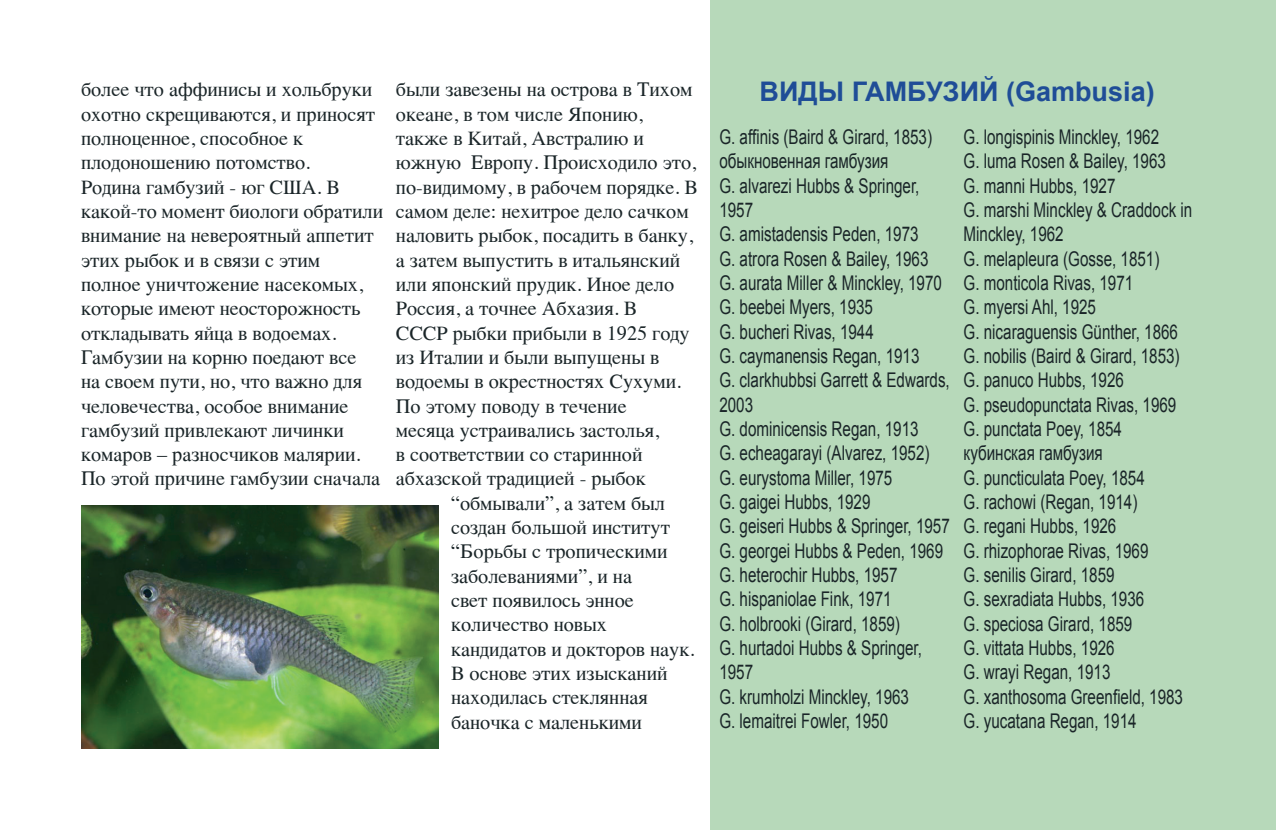
<style>
.page{position:relative;width:1276px;height:830px;background:#fff}
.page>*{position:absolute;margin:0;border:0;box-sizing:border-box;transform-origin:0 0}
.t1{font:700 27px "Arial";color:#1f4d97}
.t2{font:20.25px/24.3px "Arial";color:#1a2528;scale:.75 1}
.t3{font:20.25px/24.3px "Times";color:#1a2528}
</style>
<div class="page">
<div style="left:711px;top:0;width:565px;height:829px;background:#b7d9ba"></div>
<img style="left:81px;top:505px;width:357px;height:243px">
<p class="t3" style="left:81px;top:76px;width:295px">более что аффинисы и хольбруки охотно скрещиваются, и приносят полноценное, способное к плодоношению потомство.</p>
<p class="t3" style="left:81px;top:173px;width:303px">Родина гамбузий - юг США. В какой-то момент биологи обратили внимание на невероятный аппетит этих рыбок и в связи с этим полное уничтожение насекомых, которые имеют неосторожность откладывать яйца в водоемах.<br>Гамбузии на корню поедают все<br>на своем пути, но, что важно для человечества, особое внимание гамбузий привлекают личинки комаров – разносчиков малярии.<br>По этой причине гамбузии сначала</p>
<p class="t3" style="left:396px;top:76px;width:298px">были завезены на острова в Тихом</p>
<p class="t3" style="left:396px;top:100px;width:248px">океане, в том числе Японию,</p>
<p class="t3" style="left:396px;top:124px;width:249px">также в Китай, Австралию и</p>
<p class="t3" style="left:396px;top:148px;width:302px">южную Европу. Происходило это,</p>
<p class="t3" style="left:396px;top:173px;width:304px">по-видимому, в рабочем порядке. В</p>
<p class="t3" style="left:396px;top:197px;width:294px">самом деле: нехитрое дело сачком</p>
<p class="t3" style="left:396px;top:221px;width:299px">наловить рыбок, посадить в банку,</p>
<p class="t3" style="left:396px;top:246px;width:286px">а затем выпустить в итальянский</p>
<p class="t3" style="left:396px;top:270px;width:280px">или японский прудик. Иное дело</p>
<p class="t3" style="left:396px;top:294px;width:243px">Россия, а точнее Абхазия. В</p>
<p class="t3" style="left:396px;top:319px;width:295px">СССР рыбки прибыли в 1925 году</p>
<p class="t3" style="left:396px;top:343px;width:265px">из Италии и были выпущены в</p>
<p class="t3" style="left:396px;top:367px;width:287px">водоемы в окрестностях Сухуми.</p>
<p class="t3" style="left:396px;top:391px;width:232px">По этому поводу в течение</p>
<p class="t3" style="left:396px;top:416px;width:265px">месяца устраивались застолья,</p>
<p class="t3" style="left:396px;top:440px;width:248px">в соответствии со старинной</p>
<p class="t3" style="left:396px;top:464px;width:251px">абхазской традицией - рыбок</p>
<p class="t3" style="left:451px;top:489px;width:215px">“обмывали”, а затем был</p>
<p class="t3" style="left:451px;top:513px;width:220px">создан большой институт</p>
<p class="t3" style="left:451px;top:537px;width:218px">“Борьбы с тропическими</p>
<p class="t3" style="left:451px;top:562px;width:182px">заболеваниями”, и на</p>
<p class="t3" style="left:451px;top:586px;width:184px">свет появилось энное</p>
<p class="t3" style="left:451px;top:610px;width:157px">количество новых</p>
<p class="t3" style="left:451px;top:634px;width:245px">кандидатов и докторов наук.</p>
<p class="t3" style="left:451px;top:659px;width:218px">В основе этих изысканий</p>
<p class="t3" style="left:451px;top:683px;width:198px">находилась стеклянная</p>
<p class="t3" style="left:451px;top:707px;width:192px">баночка с маленькими</p>
<p class="t1" style="left:759px;top:73px;width:396px">ВИДЫ ГАМБУЗИЙ (Gambusia)</p>
<p class="t2" style="left:719px;top:125px;width:285px">G. affinis (Baird &amp; Girard, 1853) обыкновенная гамбузия</p>
<p class="t2" style="left:719px;top:173px;width:268px">G. alvarezi Hubbs &amp; Springer,<br>1957</p>
<p class="t2" style="left:719px;top:222px;width:267px">G. amistadensis Peden, 1973</p>
<p class="t2" style="left:719px;top:246px;width:280px">G. atrora Rosen &amp; Bailey, 1963</p>
<p class="t2" style="left:719px;top:271px;width:298px">G. aurata Miller &amp; Minckley, 1970</p>
<p class="t2" style="left:719px;top:295px;width:206px">G. beebei Myers, 1935</p>
<p class="t2" style="left:719px;top:319px;width:207px">G. bucheri Rivas, 1944</p>
<p class="t2" style="left:719px;top:344px;width:268px">G. caymanensis Regan, 1913</p>
<p class="t2" style="left:719px;top:368px;width:309px">G. clarkhubbsi Garrett &amp; Edwards,<br>2003</p>
<p class="t2" style="left:719px;top:416px;width:267px">G. dominicensis Regan, 1913</p>
<p class="t2" style="left:719px;top:441px;width:282px">G. echeagarayi (Alvarez, 1952)</p>
<p class="t2" style="left:719px;top:465px;width:232px">G. eurystoma Miller, 1975</p>
<p class="t2" style="left:719px;top:489px;width:203px">G. gaigei Hubbs, 1929</p>
<p class="t2" style="left:719px;top:514px;width:309px">G. geiseri Hubbs &amp; Springer, 1957</p>
<p class="t2" style="left:719px;top:538px;width:300px">G. georgei Hubbs &amp; Peden, 1969</p>
<p class="t2" style="left:719px;top:562px;width:239px">G. heterochir Hubbs, 1957</p>
<p class="t2" style="left:719px;top:587px;width:231px">G. hispaniolae Fink, 1971</p>
<p class="t2" style="left:719px;top:611px;width:242px">G. holbrooki (Girard, 1859)</p>
<p class="t2" style="left:719px;top:635px;width:272px">G. hurtadoi Hubbs &amp; Springer,<br>1957</p>
<p class="t2" style="left:719px;top:684px;width:254px">G. krumholzi Minckley, 1963</p>
<p class="t2" style="left:719px;top:708px;width:227px">G. lemaitrei Fowler, 1950</p>
<p class="t2" style="left:963px;top:125px;width:262px">G. longispinis Minckley, 1962</p>
<p class="t2" style="left:963px;top:149px;width:271px">G. luma Rosen &amp; Bailey, 1963</p>
<p class="t2" style="left:963px;top:173px;width:204px">G. manni Hubbs, 1927</p>
<p class="t2" style="left:963px;top:198px;width:306px">G. marshi Minckley &amp; Craddock in<br>Minckley, 1962</p>
<p class="t2" style="left:963px;top:246px;width:263px">G. melapleura (Gosse, 1851)</p>
<p class="t2" style="left:963px;top:271px;width:228px">G. monticola Rivas, 1971</p>
<p class="t2" style="left:963px;top:295px;width:178px">G. myersi Ahl, 1925</p>
<p class="t2" style="left:963px;top:319px;width:287px">G. nicaraguensis Günther, 1866</p>
<p class="t2" style="left:963px;top:344px;width:290px">G. nobilis (Baird &amp; Girard, 1853)</p>
<p class="t2" style="left:963px;top:368px;width:215px">G. panuco Hubbs, 1926</p>
<p class="t2" style="left:963px;top:392px;width:285px">G. pseudopunctata Rivas, 1969</p>
<p class="t2" style="left:963px;top:416px;width:213px">G. punctata Poey, 1854 кубинская гамбузия</p>
<p class="t2" style="left:963px;top:465px;width:243px">G. puncticulata Poey, 1854</p>
<p class="t2" style="left:963px;top:489px;width:233px">G. rachowi (Regan, 1914)</p>
<p class="t2" style="left:963px;top:514px;width:205px">G. regani Hubbs, 1926</p>
<p class="t2" style="left:963px;top:538px;width:248px">G. rhizophorae Rivas, 1969</p>
<p class="t2" style="left:963px;top:562px;width:203px">G. senilis Girard, 1859</p>
<p class="t2" style="left:963px;top:587px;width:242px">G. sexradiata Hubbs, 1936</p>
<p class="t2" style="left:963px;top:611px;width:227px">G. speciosa Girard, 1859</p>
<p class="t2" style="left:963px;top:635px;width:203px">G. vittata Hubbs, 1926</p>
<p class="t2" style="left:963px;top:659px;width:197px">G. wrayi Regan, 1913</p>
<p class="t2" style="left:963px;top:684px;width:294px">G. xanthosoma Greenfield, 1983</p>
<p class="t2" style="left:963px;top:708px;width:232px">G. yucatana Regan, 1914</p>
</div>
